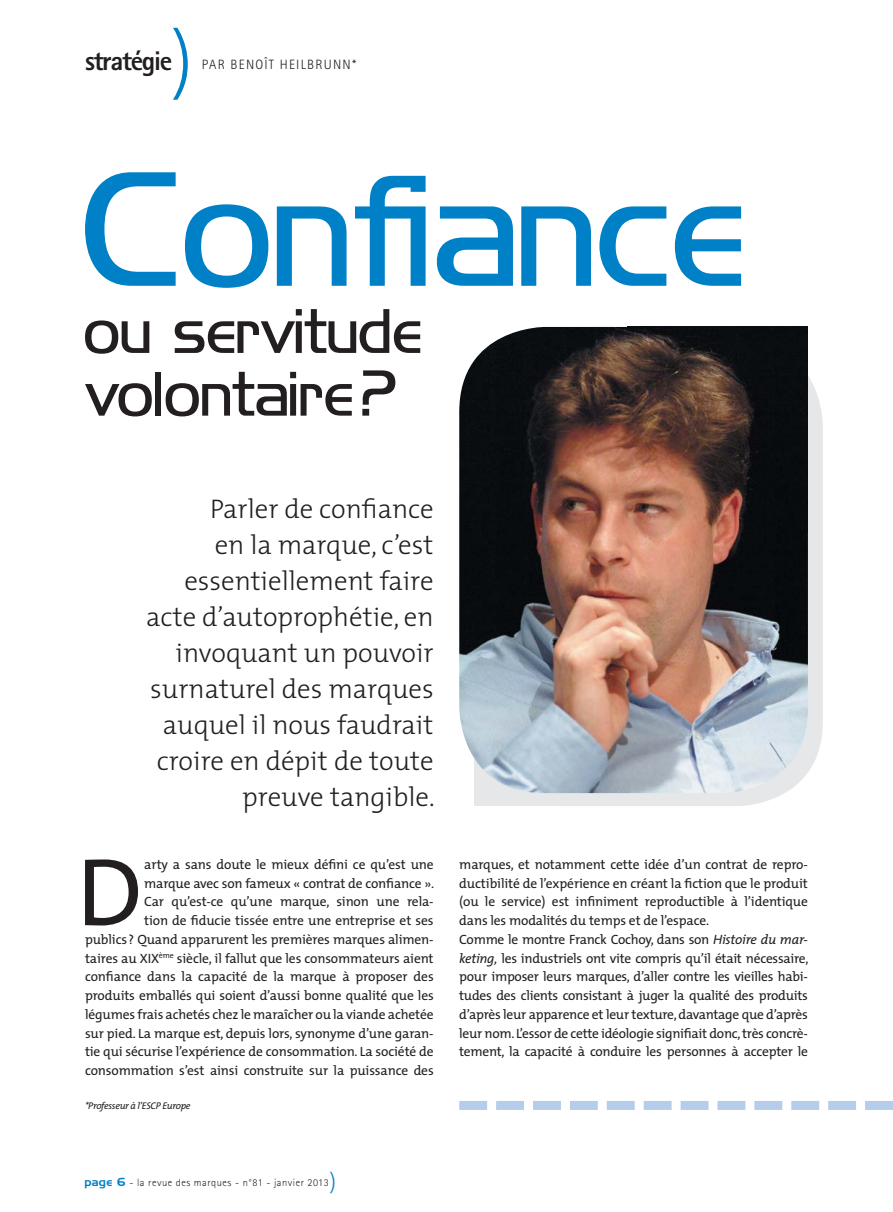
<style>
.page{position:relative;width:893px;height:1212px;background:#fff}
.page>*{position:absolute;margin:0;border:0;box-sizing:border-box;transform-origin:0 0}
.t1{font:145.8px "Hancock Park Light Laser";color:#0080c6}
.t2{font:96.9px "The Mix";color:#231f20}
.t3{font:300 75px "The Mix";color:#0080c6}
.t4{font:58.05px/62.7px "Hancock Park Light Laser";color:#231f20}
.t5{font:300 27px/36px "The Mix";color:#231f20;text-align:right}
.t6{font:800 27px "Rotis Sans Serif";letter-spacing:-.05em;color:#231f20}
.t7{font:13.5px/18.8px "The Mix";letter-spacing:-.01em;color:#231f20;text-align:right}
.t8{font:300 13.5px "Rotis Sans Serif";letter-spacing:.09em;color:#231f20}
.t9{font:300 10.5px "Rotis Sans Serif";letter-spacing:.05em;color:#231f20}
.t10{font:italic 9.75px "The Mix";letter-spacing:-.03em;color:#231f20}
.s1{font-family:"Hancock Park Laser";font-weight:400;color:#0080c6}
.s2{font-family:"The Mix";font-size:22.5px;color:#0080c6}
.s3{font-style:italic}
</style>
<div class="page">
<svg style="left:459px;top:1101px;width:434px;height:9px"></svg>
<div style="left:474px;top:538px;width:181px;height:268px;background:#e6e7e8"></div>
<div style="left:474px;top:340px;width:349px;height:466px;background:#e6e7e8;border-radius:85px"></div>
<div style="left:732px;top:327px;width:76px;height:76px;background:#0a0e11"></div>
<img style="left:459px;top:327px;width:349px;height:466px;border-radius:85px">
<h3 class="t3" style="left:171px;top:31px;width:24px">)</h3>
<h3 class="t6" style="left:85px;top:52px;width:89px">stratégie</h3>
<p class="t8" style="left:202px;top:60px;width:156px">PAR BENOÎT HEILBRUNN*</p>
<h1 class="t1" style="left:85px;top:150px;width:666px">Confiance</h1>
<h3 class="t4" style="left:85px;top:301px;width:340px">ou servitude volontaire ?</h3>
<h3 class="t5" style="left:146px;top:494px;width:290px">Parler de confiance<br>en la marque, c’est essentiellement faire acte d’autoprophétie, en invoquant un pouvoir surnaturel des marques auquel il nous faudrait croire en dépit de toute preuve tangible.</h3>
<p class="t7" style="left:85px;top:856px;width:351px">arty a sans doute le mieux défini ce qu’est une<br>marque avec son fameux « contrat de confiance ».<br>Car qu’est-ce qu’une marque, sinon une rela-<br>tion de fiducie tissée entre une entreprise et ses<br>publics ? Quand apparurent les premières marques alimen&shy;taires au XIX<sup>ème</sup> siècle, il fallut que les consommateurs aient confiance dans la capacité de la marque à proposer des produits emballés qui soient d’aussi bonne qualité que les légumes frais achetés chez le maraîcher ou la viande achetée sur pied. La marque est, depuis lors, synonyme d’une garan&shy;tie qui sécurise l’expérience de consommation. La société de consommation s’est ainsi construite sur la puissance des</p>
<h2 class="t2" style="left:77px;top:852px;width:67px">D</h2>
<p class="t10" style="left:85px;top:1101px;width:107px">*Professeur à l’ESCP Europe</p>
<p class="t9" style="left:85px;top:1179px;width:253px"><span class="s1">page 6</span> - la revue des marques - n°81 - janvier 2013<span class="s2">)</span></p>
<p class="t7" style="left:459px;top:856px;width:351px;text-align:left">marques, et notamment cette idée d’un contrat de repro&shy;ductibilité de l’expérience en créant la fiction que le produit (ou le service) est infiniment reproductible à l’identique dans les modalités du temps et de l’espace.<br>Comme le montre Franck Cochoy, dans son <span class="s3">Histoire du mar&shy;keting,</span> les industriels ont vite compris qu’il était nécessaire, pour imposer leurs marques, d’aller contre les vieilles habi&shy;tudes des clients consistant à juger la qualité des produits d’après leur apparence et leur texture, davantage que d’après leur nom. L’essor de cette idéologie signifiait donc, très concrè&shy;tement, la capacité à conduire les personnes à accepter le</p>
</div>
